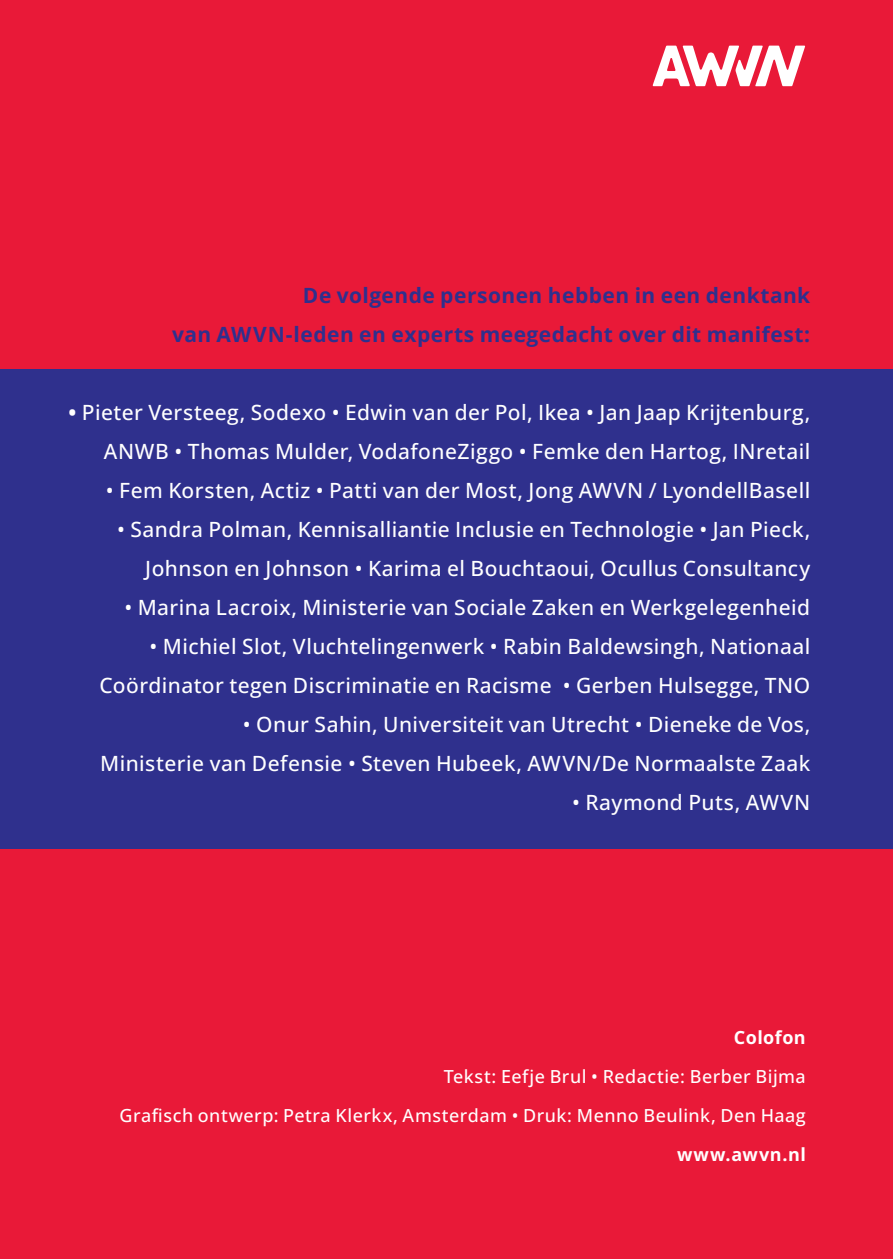
<style>
.page{position:relative;width:893px;height:1259px;background:#e91938}
.page>*{position:absolute;margin:0;border:0;box-sizing:border-box;transform-origin:0 0}
.t1{font:500 21px/39px "Open Sans";letter-spacing:.02em;color:#fff;text-align:right}
.t2{font:700 21px/39px "Open Sans";letter-spacing:.02em;color:#2f308d;text-align:right}
.t3{font:500 18px/39px "Open Sans";letter-spacing:.03em;color:#fff;text-align:right}
.t4{font:700 18px "Open Sans";letter-spacing:.045em;color:#fff}
.t5{font:700 18px "Open Sans";letter-spacing:.025em;color:#fff}
.s1{font-weight:700}
</style>
<div class="page">
<div style="left:0;top:369px;width:893px;height:480px;background:#2f308d"></div>
<svg style="left:652px;top:46px;width:153px;height:41px"></svg>
<p class="t2" style="left:172px;top:275px;width:640px">De volgende personen hebben in een denktank<br>van AWVN-leden en experts meegedacht over dit manifest:</p>
<p class="t1" style="left:69px;top:392px;width:743px"><span class="s1">•</span> Pieter Versteeg, Sodexo • Edwin van der Pol, Ikea • Jan Jaap Krijtenburg,<br>ANWB • Thomas Mulder, VodafoneZiggo • Femke den Hartog, INretail</p>
<p class="t1" style="left:106px;top:470px;width:706px">• Fem Korsten, Actiz • Patti van der Most, Jong AWVN / LyondellBasell</p>
<p class="t1" style="left:117px;top:509px;width:695px">• Sandra Polman, Kennisalliantie Inclusie en Technologie • Jan Pieck,<br>Johnson en Johnson • Karima el Bouchtaoui, Ocullus Consultancy</p>
<p class="t1" style="left:124px;top:587px;width:687px">• Marina Lacroix, Ministerie van Sociale Zaken en Werkgelegenheid</p>
<p class="t1" style="left:99px;top:626px;width:712px">• Michiel Slot, Vluchtelingenwerk • Rabin Baldewsingh, Nationaal<br>Coördinator tegen Discriminatie en Racisme • Gerben Hulsegge, TNO</p>
<p class="t1" style="left:100px;top:704px;width:711px">• Onur Sahin, Universiteit van Utrecht • Dieneke de Vos,<br>Ministerie van Defensie • Steven Hubeek, AWVN/De Normaalste Zaak</p>
<p class="t1" style="left:572px;top:782px;width:240px">• Raymond Puts, AWVN</p>
<p class="t5" style="left:734px;top:1025px;width:73px">Colofon</p>
<p class="t3" style="left:120px;top:1057px;width:688px">Tekst: Eefje Brul • Redactie: Berber Bijma<br>Grafisch ontwerp: Petra Klerkx, Amsterdam • Druk: Menno Beulink, Den Haag</p>
<p class="t4" style="left:677px;top:1142px;width:130px">www.awvn.nl</p>
</div>
